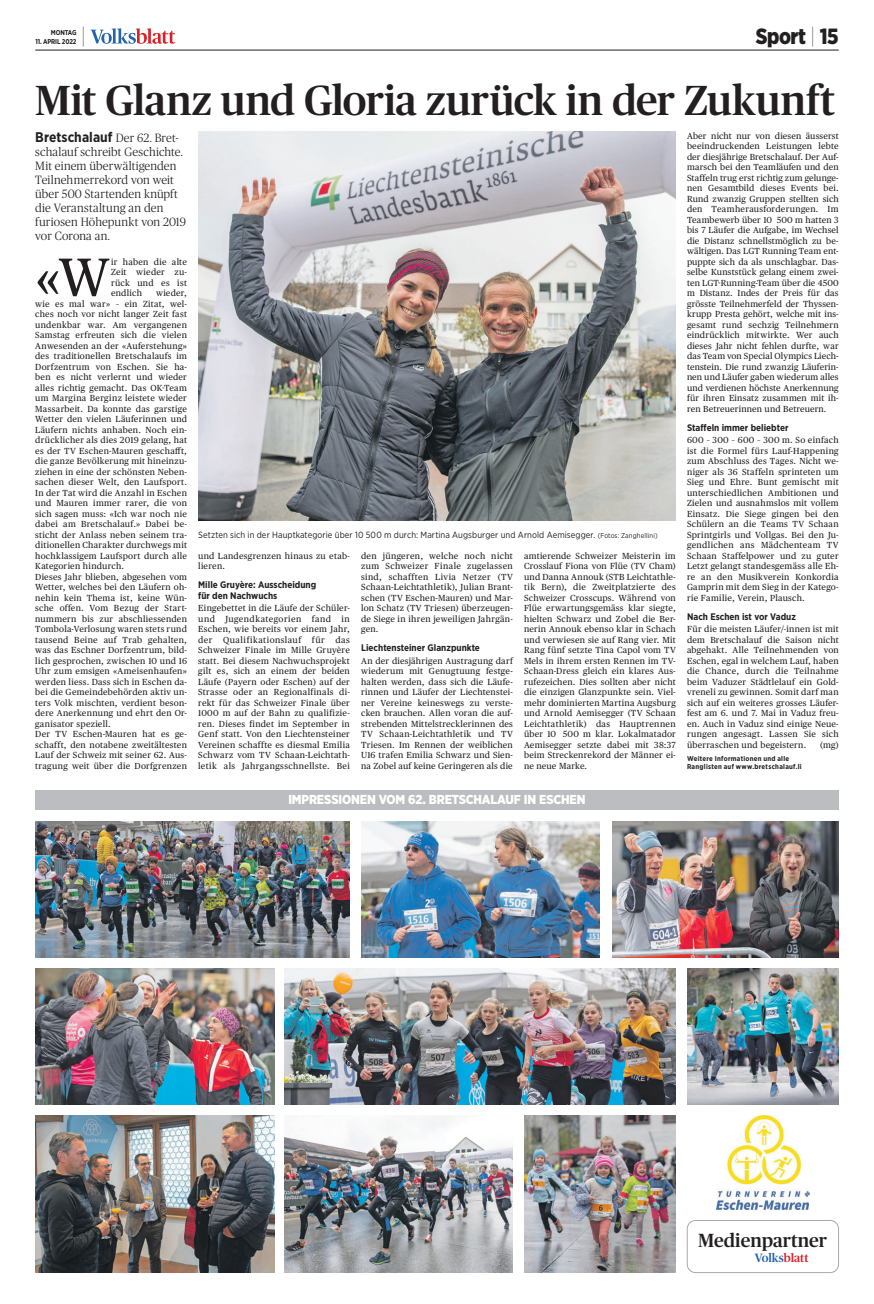
<style>
.page{position:relative;width:874px;height:1304px;background:#fff}
.page>*{position:absolute;margin:0;border:0;box-sizing:border-box;transform-origin:0 0}
.t1{font:54.3px "Publico Text";color:#231f20}
.t2{font:500 42px "Publico";color:#231f20}
.t3{font:900 22px "Gotham Narrow";letter-spacing:-.02em;color:#231f20;scale:.94 1}
.t4{font:100 22px "Gotham Narrow";color:#231f20}
.t5{font:500 19px "Publico";color:#231f20}
.t6{font:700 14px "Gotham Narrow";letter-spacing:.005em;color:#231f20}
.t7{font:900 13px "Gotham Narrow";letter-spacing:-.015em;color:#fff}
.t8{font:300 12px/14px "Publico";letter-spacing:.01em;color:#231f20}
.t9{font:500 12px "Publico";color:#2362af}
.t10{font:700 9.5px/10.5px "Gotham Narrow";color:#231f20}
.t11{font:9px "Gotham Narrow";letter-spacing:.01em;color:#231f20}
.t12{font:8.8px/10.5px "Publico Text";letter-spacing:.03em;color:#231f20;text-align:justify}
.t13{font:700 7px/7.5px "Gotham Narrow";letter-spacing:.035em;color:#231f20}
.t14{font:700 7px "Gotham Narrow";letter-spacing:-.02em;color:#231f20;scale:.94 1}
.t15{font:700 7px "Gotham Narrow";letter-spacing:.035em;color:#231f20;scale:.94 1}
.s1{font-weight:100}
.s2{font-family:"Publico";font-weight:300;font-size:12px}
.s3{font-size:7px}
.s4{color:#da2128}
</style>
<div class="page">
<hr style="left:35px;top:50px;width:803px;height:1px;background:#231f20">
<svg style="left:90px;top:28px;width:85px;height:16px"></svg>
<img style="left:198px;top:132px;width:477px;height:388px">
<div style="left:35px;top:790px;width:803px;height:20px;background:#bcbdc0"></div>
<img style="left:35px;top:821px;width:315px;height:137px">
<img style="left:612px;top:821px;width:226px;height:137px">
<img style="left:284px;top:1115px;width:228px;height:158px">
<img style="left:687px;top:968px;width:151px;height:137px">
<img style="left:35px;top:968px;width:239px;height:137px">
<img style="left:284px;top:968px;width:391px;height:137px">
<img style="left:524px;top:1115px;width:151px;height:158px">
<img style="left:35px;top:1115px;width:239px;height:158px">
<img style="left:361px;top:821px;width:238px;height:137px">
<div style="left:686px;top:1220px;width:152px;height:53px;border:1px solid #a8a9ad;border-radius:8px"></div>
<img style="left:716px;top:1116px;width:92px;height:94px">
<h3 class="t4" style="left:81px;top:28px;width:7px">|</h3>
<h3 class="t3" style="left:755px;top:28px;width:90px">Sport-<span class="s1">|</span>-15</h3>
<h2 class="t2" style="left:35px;top:84px;width:800px">Mit Glanz und Gloria zurück in der Zukunft</h2>
<h3 class="t6" style="left:35px;top:132px;width:145px">Bretschalauf <span class="s2">Der 62. Bret-</span></h3>
<h3 class="t8" style="left:35px;top:146px;width:152px">schalauf schreibt Geschichte.<br>Mit einem überwältigenden<br>Teilnehmerrekord von weit über 500 Startenden knüpft die Veranstaltung an den furiosen Höhepunkt von 2019 vor Corona an.</h3>
<h1 class="t1" style="left:35px;top:254px;width:76px">«W</h1>
<p class="t12" style="left:111px;top:257px;width:77px">ir haben die alte Zeit wieder zu&shy;rück und es ist endlich</p>
<p class="t15" style="left:51px;top:30px;width:29px">MONTAG</p>
<p class="t14" style="left:35px;top:39px;width:45px">11. APRIL 2022</p>
<p class="t12" style="left:686px;top:131px;width:153px">Aber nicht nur von diesen äusserst beeindruckenden Leistungen lebte der diesjährige Bretschalauf. Der Auf&shy;marsch bei den Teamläufen und den Staffeln trug erst richtig zum gelunge&shy;nen Gesamtbild dieses Events bei.<br>Rund zwanzig Gruppen stellten sich den Teamherausforderungen. Im Team bewerb über 10 500 m hatten 3 bis 7 Läufer die Aufgabe, im Wechsel die Distanz schnellstmöglich zu be&shy;wältigen. Das LGT Running Team ent&shy;puppte sich da als unschlagbar. Das&shy;selbe Kunststück gelang einem zwei&shy;ten LGT-Running-Team über die 4500 m Distanz. Indes der Preis für das grösste Teilnehmerfeld der Thyssen&shy;krupp Presta gehört, welche mit ins&shy;gesamt rund sechzig Teilnehmern eindrücklich mitwirkte. Wer auch dieses Jahr nicht fehlen durfte, war das Team von Special Olympics Liech&shy;tenstein. Die rund zwanzig Läuferin&shy;nen und Läufer gaben wiederum alles und verdienen höchste Anerkennung für ihren Einsatz zusammen mit ih&shy;ren Betreuerinnen und Betreuern.</p>
<p class="t10" style="left:686px;top:423px;width:103px">Staffeln immer beliebter</p>
<p class="t12" style="left:686px;top:435px;width:153px">600 – 300 – 600 – 300 m. So einfach ist die Formel fürs Lauf-Happening zum Abschluss des Tages. Nicht we&shy;niger als 36 Staffeln sprinteten um Sieg und Ehre. Bunt gemischt mit unterschiedlichen Ambitionen und Zielen und ausnahmslos mit vollem Einsatz. Die Siege gingen bei den Schülern an die Teams TV Schaan Sprintgirls und Vollgas. Bei den Ju&shy;gendlichen ans Mädchenteam TV Schaan Staffelpower und zu guter Letzt gelangt standesgemäss alle Eh&shy;re an den Musikverein Konkordia Gamprin mit dem Sieg in der Katego&shy;rie Familie, Verein, Plausch.</p>
<p class="t10" style="left:686px;top:612px;width:110px">Nach Eschen ist vor Vaduz</p>
<p class="t12" style="left:686px;top:624px;width:153px">Für die meisten Läufer/-innen ist mit dem Bretschalauf die Saison nicht abgehakt. Alle Teilnehmenden von Eschen, egal in welchem Lauf, haben die Chance, durch die Teilnahme beim Vaduzer Städtlelauf ein Gold&shy;vreneli zu gewinnen. Somit darf man sich auf ein weiteres grosses Läufer&shy;fest am 6. und 7. Mai in Vaduz freu&shy;en. Auch in Vaduz sind einige Neue&shy;rungen angesagt. Lassen Sie sich überraschen und begeistern.</p>
<p class="t12" style="left:35px;top:288px;width:153px;text-align:left;text-indent:121px">wieder, wie es mal war» – ein Zitat, wel&shy;ches noch vor nicht langer Zeit fast undenkbar war. Am vergangenen Samstag erfreuten sich die vielen Anwesenden an der «Auferstehung» des traditionellen Bretschalaufs im Dorfzentrum von Eschen. Sie ha&shy;ben es nicht verlernt und wieder alles richtig gemacht. Das OK-Team um Margina Berginz leistete wieder Massarbeit. Da konnte das garstige Wetter den vielen Läuferinnen und Läufern nichts anhaben. Noch ein&shy;drücklicher als dies 2019 gelang, hat es der TV Eschen-Mauren geschafft, die ganze Bevölkerung mit hineinzu&shy;ziehen in eine der schönsten Neben&shy;sachen dieser Welt, den Laufsport.<br>In der Tat wird die Anzahl in Eschen und Mauren immer rarer, die von sich sagen muss: «Ich war noch nie dabei am Bretschalauf.» Dabei be&shy;sticht der Anlass neben seinem tra&shy;ditionellen Charakter durchwegs mit hochklassigem Laufsport durch alle Kategorien hindurch.<br>Dieses Jahr blieben, abgesehen vom Wetter, welches bei den Läufern oh&shy;nehin kein Thema ist, keine Wün&shy;sche offen. Vom Bezug der Start&shy;nummern bis zur abschliessenden Tombola-Verlosung waren stets rund tausend Beine auf Trab gehalten, was das Eschner Dorfzentrum, bild&shy;lich gesprochen, zwischen 10 und 16<br>Uhr zum emsigen «Ameisenhaufen» werden liess. Dass sich in Eschen da&shy;bei die Gemeindebehörden aktiv un&shy;ters Volk mischten, verdient beson&shy;dere Anerkennung und ehrt den Or&shy;ganisator speziell.<br>Der TV Eschen-Mauren hat es ge&shy;schafft, den notabene zweitältesten Lauf der Schweiz mit seiner 62. Aus&shy;tragung weit über die Dorfgrenzen</p>
<p class="t11" style="left:198px;top:531px;width:461px">Setzten sich in der Hauptkategorie über 10 500 m durch: Martina Augsburger und Arnold Aemisegger. <span class="s3">(Fotos: Zanghellini)</span></p>
<p class="t12" style="left:524px;top:551px;width:153px">amtierende Schweizer Meisterin im Crosslauf Fiona von Flüe (TV Cham) und Danna Annouk (STB Leichtathle&shy;tik Bern), die Zweitplatzierte des Schweizer Crosscups. Während von Flüe erwartungsgemäss klar siegte, hielten Schwarz und Zobel die Ber&shy;nerin Annouk ebenso klar in Schach und verwiesen sie auf Rang vier. Mit Rang fünf setzte Tina Capol vom TV Mels in ihrem ersten Rennen im TV-Schaan-Dress gleich ein klares Aus&shy;rufezeichen. Dies sollten aber nicht die einzigen Glanzpunkte sein. Viel&shy;mehr dominierten Martina Augsburg und Arnold Aemisegger (TV Schaan Leichtathletik) das Hauptrennen über 10 500 m klar. Lokalmatador Aemisegger setzte dabei mit 38:37 beim Streckenrekord der Männer ei&shy;ne neue Marke.</p>
<p class="t12" style="left:361px;top:551px;width:153px">den jüngeren, welche noch nicht zum Schweizer Finale zugelassen sind, schafften Livia Netzer (TV Schaan-Leichtathletik), Julian Brant&shy;schen (TV Eschen-Mauren) und Mar&shy;lon Schatz (TV Triesen) überzeugen&shy;de Siege in ihren jeweiligen Jahrgän&shy;gen.</p>
<p class="t10" style="left:361px;top:643px;width:120px">Liechtensteiner Glanzpunkte</p>
<p class="t12" style="left:361px;top:656px;width:153px">An der diesjährigen Austragung darf wiederum mit Genugtuung festge&shy;halten werden, dass sich die Läufe&shy;rinnen und Läufer der Liechtenstei&shy;ner Vereine keineswegs zu verste&shy;cken brauchen. Allen voran die auf&shy;strebenden Mittelstrecklerinnen des TV Schaan-Leichtathletik und TV Triesen. Im Rennen der weiblichen U16 trafen Emilia Schwarz und Sien&shy;na Zobel auf keine Geringeren als die</p>
<p class="t12" style="left:198px;top:551px;width:153px">und Landesgrenzen hinaus zu etab&shy;lieren.</p>
<p class="t10" style="left:198px;top:580px;width:119px">Mille Gruyère: Ausscheidung für den Nachwuchs</p>
<p class="t12" style="left:198px;top:603px;width:153px">Eingebettet in die Läufe der Schüler&shy;und Jugendkategorien fand in Eschen, wie bereits vor einem Jahr, der Qualifikationslauf für das Schweizer Finale im Mille Gruyère statt. Bei diesem Nachwuchsprojekt gilt es, sich an einem der beiden Läufe (Payern oder Eschen) auf der Strasse oder an Regionalfinals di&shy;rekt für das Schweizer Finale über 1000 m auf der Bahn zu qualifizie&shy;ren. Dieses findet im September in Genf statt. Von den Liechtensteiner Vereinen schaffte es diesmal Emilia Schwarz vom TV Schaan-Leichtath&shy;letik als Jahrgangsschnellste. Bei</p>
<p class="t12" style="left:819px;top:740px;width:20px">(mg)</p>
<p class="t13" style="left:686px;top:755px;width:116px">Weitere Informationen und alle<br>Ranglisten auf www.bretschalauf.li</p>
<h3 class="t7" style="left:288px;top:795px;width:298px">IMPRESSIONEN VOM 62. BRETSCHALAUF IN ESCHEN</h3>
<h3 class="t5" style="left:698px;top:1233px;width:130px">Medienpartner</h3>
<h3 class="t9" style="left:754px;top:1253px;width:55px">Volks<span class="s4">blatt</span></h3>
</div>
